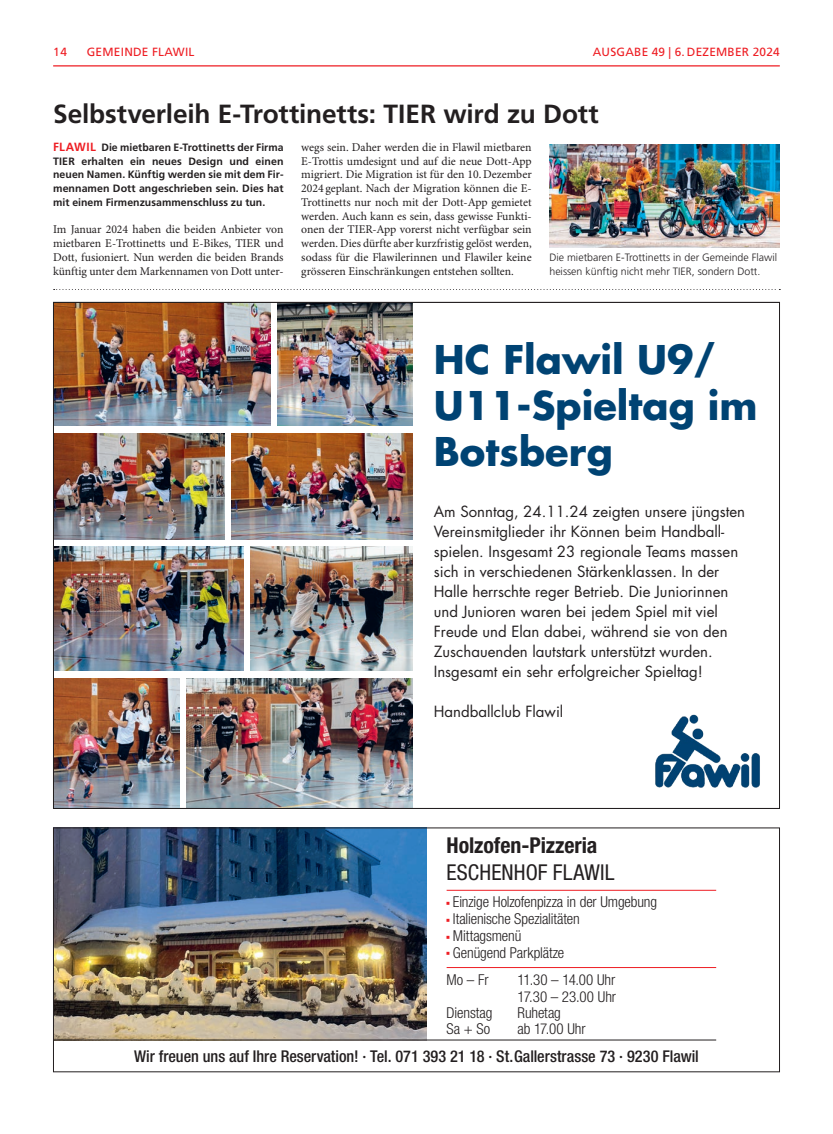
<style>
.page{position:relative;width:833px;height:1134px;background:#fff}
.page>*{position:absolute;margin:0;border:0;box-sizing:border-box;transform-origin:0 0}
.t1{font:700 38.5px/46.2px "Futura Std";color:#004373}
.t2{font:700 26.25px "Frutiger LT Std";letter-spacing:-.005em;color:#231f20}
.t3{font:700 condensed 21.88px "Helvetica Neue LT Std";letter-spacing:-.005em;color:#231f20}
.t4{font:condensed 21.88px "Helvetica Neue LT Std";letter-spacing:.005em;color:#231f20}
.t5{font:500 condensed 16.25px "Helvetica Neue LT Std";letter-spacing:-.005em;color:#231f20}
.t6{font:15px/20px "Futura Std";color:#231f20}
.t7{font:300 condensed 15px/16.9px "Helvetica Neue LT Std";letter-spacing:-.01em;color:#231f20}
.t8{font:11.88px/13.8px "Minion Pro";color:#231f20;text-align:justify}
.t9{font:11.88px "Frutiger LT Std";letter-spacing:.02em;color:#ee1d23}
.t10{font:700 10.62px/13.8px "Frutiger LT Std";letter-spacing:.005em;color:#231f20;text-align:justify}
.t11{font:300 10.62px/13.8px "Frutiger LT Std";color:#231f20}
.s1{font-size:11.88px;color:#ee1d23}
</style>
<div class="page">
<hr style="left:53px;top:65px;width:727px;height:1px;background:#ee1d23">
<img style="left:655px;top:714px;width:105px;height:74px">
<img style="left:278px;top:304px;width:135px;height:122px">
<img style="left:55px;top:433px;width:169px;height:106px">
<img style="left:55px;top:547px;width:189px;height:124px">
<img style="left:231px;top:433px;width:182px;height:106px">
<img style="left:55px;top:304px;width:215px;height:122px">
<img style="left:187px;top:678px;width:226px;height:128px">
<img style="left:250px;top:547px;width:163px;height:124px">
<img style="left:55px;top:678px;width:124px;height:128px">
<svg style="left:54px;top:289px;width:726px;height:1px"></svg>
<img style="left:55px;top:830px;width:371px;height:210px">
<hr style="left:53px;top:1040px;width:663px;height:1px;background:#231f20">
<hr style="left:446px;top:967px;width:270px;height:1px;background:#ee1d23">
<hr style="left:446px;top:890px;width:270px;height:1px;background:#ee1d23">
<div style="left:53px;top:828px;width:727px;height:244px;border:1px solid #231f20"></div>
<img style="left:549px;top:145px;width:231px;height:103px">
<p class="t9" style="left:53px;top:45px;width:15px">14</p>
<p class="t9" style="left:87px;top:45px;width:109px">GEMEINDE FLAWIL</p>
<p class="t9" style="left:593px;top:45px;width:18px">AUSGABE</p>
<p class="t9" style="left:652px;top:45px;width:67px">49 | 6. DEZEMBER</p>
<p class="t9" style="left:752px;top:45px;width:29px">2024</p>
<h2 class="t2" style="left:53px;top:99px;width:547px">Selbstverleih E-Trottinetts: TIER wird zu Dott</h2>
<p class="t10" style="left:53px;top:140px;width:232px"><span class="s1">FLAWIL</span> Die mietbaren E-Trottinetts der Firma TIER erhalten ein neues Design und einen neuen Namen. Künftig werden sie mit dem Fir&shy;mennamen Dott angeschrieben sein. Dies hat mit einem Firmenzusammenschluss zu tun.</p>
<p class="t8" style="left:53px;top:223px;width:232px">Im Januar 2024 haben die beiden Anbieter von mietbaren E-Trottinetts und E-Bikes, TIER und Dott, fusioniert. Nun werden die beiden Brands künftig unter dem Markennamen von Dott unter-</p>
<p class="t8" style="left:301px;top:141px;width:232px">wegs sein. Daher werden die in Flawil mietbaren E-Trottis umdesignt und auf die neue Dott-App migriert. Die Migration ist für den 10.Dezember 2024 geplant. Nach der Migration können die E-Trottinetts nur noch mit der Dott-App gemietet werden. Auch kann es sein, dass gewisse Funkti&shy;onen der TIER-App vorerst nicht verfügbar sein werden. Dies dürfte aber kurzfristig gelöst werden, sodass für die Flawilerinnen und Flawiler keine grösseren Einschränkungen entstehen sollten.</p>
<p class="t11" style="left:549px;top:250px;width:229px">Die mietbaren E-Trottinetts in der Gemeinde Flawil heissen künftig nicht mehr TIER, sondern Dott.</p>
<h1 class="t1" style="left:434px;top:336px;width:325px">HC Flawil U9/<br>U11-Spieltag im<br>Botsberg</h1>
<p class="t6" style="left:434px;top:501px;width:313px">Am Sonntag, 24.11.24 zeigten unsere jüngsten Vereinsmitglieder ihr Können beim Handball&shy;spielen. Insgesamt 23 regionale Teams massen sich in verschiedenen Stärkenklassen. In der Halle herrschte reger Betrieb. Die Juniorinnen und Junioren waren bei jedem Spiel mit viel Freude und Elan dabei, während sie von den Zuschauenden lautstark unter stützt wurden.<br>Insgesamt ein sehr erfolgreicher Spieltag!</p>
<p class="t6" style="left:434px;top:701px;width:131px">Handballclub Flawil</p>
<h3 class="t3" style="left:446px;top:832px;width:152px">Holzofen-Pizzeria</h3>
<h3 class="t4" style="left:446px;top:859px;width:169px">ESCHENHOF FLAWIL</h3>
<p class="t7" style="left:453px;top:893px;width:206px">Einzige Holzofenpizza in der Umgebung<br>Italienische Spezialitäten<br>Mittagsmenü<br>Genügend Parkplätze</p>
<p class="t7" style="left:446px;top:971px;width:43px">Mo – Fr</p>
<p class="t7" style="left:517px;top:972px;width:100px;line-height:16.2px">11.30 – 14.00 Uhr<br>17.30 – 23.00 Uhr</p>
<p class="t7" style="left:446px;top:1004px;width:47px">Dienstag</p>
<p class="t7" style="left:517px;top:1004px;width:45px">Ruhetag</p>
<p class="t7" style="left:446px;top:1020px;width:45px">Sa + So</p>
<p class="t7" style="left:517px;top:1020px;width:70px">ab 17.00 Uhr</p>
<h3 class="t5" style="left:134px;top:1047px;width:566px">Wir freuen uns auf Ihre Reservation! ∙ Tel. 071 393 21 18 ∙ St.Gallerstrasse 73 ∙ 9230 Flawil</h3>
</div>
